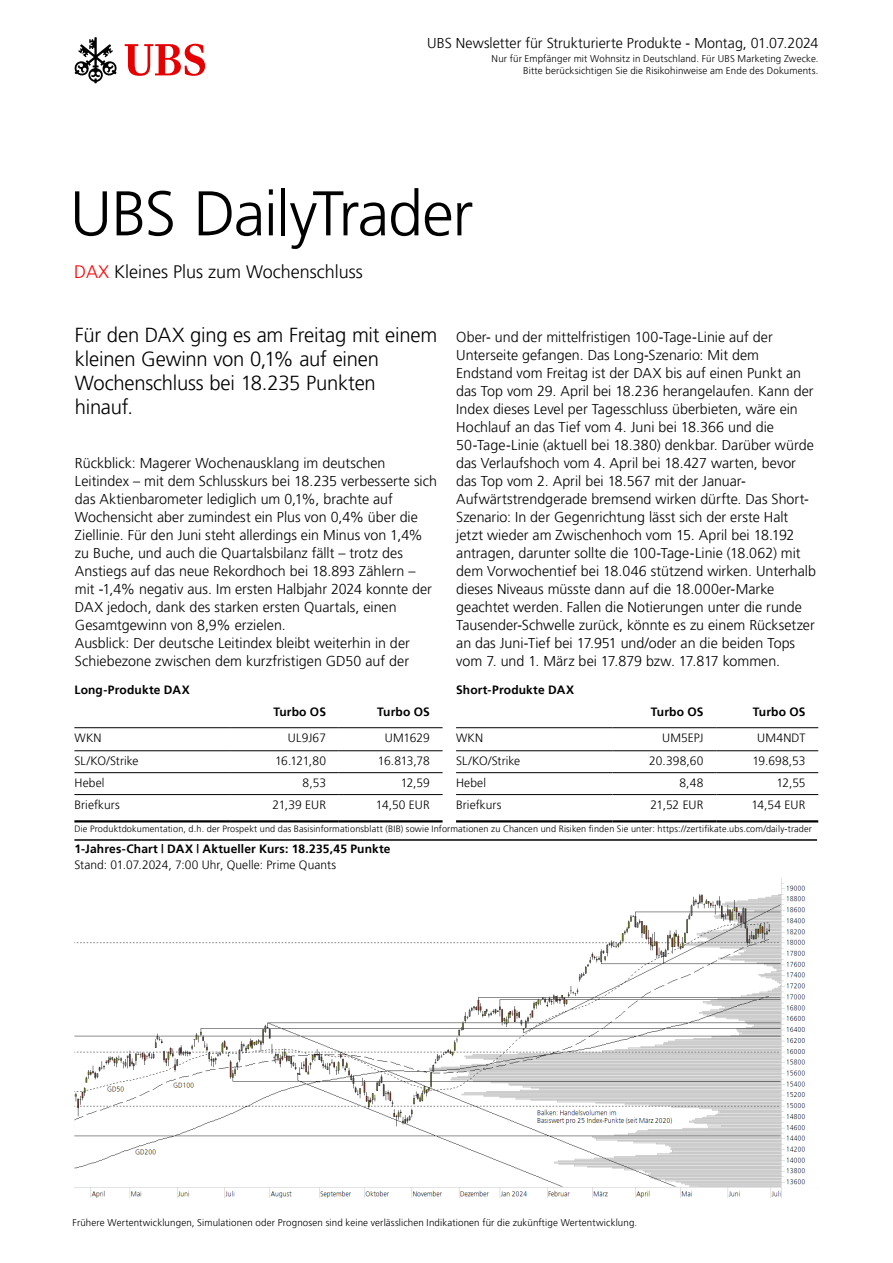
<style>
.page{position:relative;width:893px;height:1263px;background:#fff}
.page>*{position:absolute;margin:0;border:0;box-sizing:border-box;transform-origin:0 0}
.t1{font:300 63px "Frutiger 45";letter-spacing:-.025em;color:#000}
.t2{font:300 20.25px/24px "Frutiger 45";letter-spacing:-.01em;color:#000}
.t3{font:300 18px "Frutiger 45";color:#000}
.t4{font:300 14.25px/18px "Frutiger 45";color:#000}
.t5{font:300 12px "Frutiger 45";letter-spacing:.005em;color:#000}
.t6{font:300 12px "Frutiger 45";letter-spacing:.01em;color:#000}
.t7{font:300 9.75px/12px "Frutiger 45";letter-spacing:.015em;color:#000;text-align:right}
.t8{font:300 9.15px "Frutiger 45";letter-spacing:.015em;color:#000}
.s1{color:#f00}
</style>
<div class="page">
<svg style="left:125px;top:44px;width:80px;height:32px"></svg>
<svg style="left:74px;top:37px;width:43px;height:46px"></svg>
<img style="left:74px;top:878px;width:732px;height:319px">
<hr style="left:231px;top:750px;width:108px;height:1px;background:#000">
<hr style="left:74px;top:727px;width:157px;height:1px;background:#000">
<hr style="left:231px;top:727px;width:108px;height:1px;background:#000">
<hr style="left:339px;top:727px;width:104px;height:1px;background:#000">
<hr style="left:74px;top:750px;width:157px;height:1px;background:#000">
<hr style="left:339px;top:750px;width:104px;height:1px;background:#000">
<hr style="left:74px;top:772px;width:157px;height:1px;background:#000">
<hr style="left:231px;top:772px;width:108px;height:1px;background:#000">
<hr style="left:339px;top:772px;width:104px;height:1px;background:#000">
<hr style="left:74px;top:794px;width:157px;height:1px;background:#000">
<hr style="left:231px;top:794px;width:108px;height:1px;background:#000">
<hr style="left:339px;top:794px;width:104px;height:1px;background:#000">
<hr style="left:74px;top:820px;width:157px;height:2px;background:#000">
<hr style="left:231px;top:820px;width:108px;height:2px;background:#000">
<hr style="left:339px;top:820px;width:104px;height:2px;background:#000">
<hr style="left:716px;top:750px;width:102px;height:1px;background:#000">
<hr style="left:456px;top:727px;width:156px;height:1px;background:#000">
<hr style="left:612px;top:727px;width:104px;height:1px;background:#000">
<hr style="left:716px;top:727px;width:102px;height:1px;background:#000">
<hr style="left:456px;top:750px;width:156px;height:1px;background:#000">
<hr style="left:612px;top:750px;width:104px;height:1px;background:#000">
<hr style="left:456px;top:772px;width:156px;height:1px;background:#000">
<hr style="left:612px;top:772px;width:104px;height:1px;background:#000">
<hr style="left:716px;top:772px;width:102px;height:1px;background:#000">
<hr style="left:456px;top:794px;width:156px;height:1px;background:#000">
<hr style="left:612px;top:794px;width:104px;height:1px;background:#000">
<hr style="left:716px;top:794px;width:102px;height:1px;background:#000">
<hr style="left:456px;top:820px;width:156px;height:2px;background:#000">
<hr style="left:612px;top:820px;width:104px;height:2px;background:#000">
<hr style="left:716px;top:820px;width:102px;height:2px;background:#000">
<hr style="left:74px;top:839px;width:743px;height:2px;background:#000">
<p class="t4" style="left:427px;top:34px;width:393px">UBS Newsletter für Strukturierte Produkte - Montag, 01.07.2024</p>
<p class="t7" style="left:492px;top:53px;width:328px">Nur für Empfänger mit Wohnsitz in Deutschland. Für UBS Marketing Zwecke.<br>Bitte berücksichtigen Sie die Risikohinweise am Ende des Dokuments.</p>
<h1 class="t1" style="left:70px;top:177px;width:405px">UBS DailyTrader</h1>
<p class="t3" style="left:74px;top:261px;width:290px"><span class="s1">DAX</span> Kleines Plus zum Wochenschluss</p>
<h2 class="t2" style="left:75px;top:323px;width:364px">Für den DAX ging es am Freitag mit einem kleinen Gewinn von 0,1% auf einen<br>Wochenschluss bei 18.235 Punkten hinauf.</h2>
<p class="t4" style="left:75px;top:454px;width:363px">Rückblick: Magerer Wochenausklang im deutschen Leitindex – mit dem Schlusskurs bei 18.235 verbesserte sich das Aktienbarometer lediglich um 0,1%, brachte auf Wochensicht aber zumindest ein Plus von 0,4% über die Ziellinie. Für den Juni steht allerdings ein Minus von 1,4% zu Buche, und auch die Quartalsbilanz fällt – trotz des Anstiegs auf das neue Rekordhoch bei 18.893 Zählern – mit -1,4% negativ aus. Im ersten Halbjahr 2024 konnte der DAX jedoch, dank des starken ersten Quartals, einen Gesamtgewinn von 8,9% erzielen.<br>Ausblick: Der deutsche Leitindex bleibt weiterhin in der Schiebezone zwischen dem kurzfristigen GD50 auf der</p>
<p class="t4" style="left:456px;top:328px;width:361px">Ober- und der mittelfristigen 100-Tage-Linie auf der Unterseite gefangen. Das Long-Szenario: Mit dem Endstand vom Freitag ist der DAX bis auf einen Punkt an das Top vom 29. April bei 18.236 herangelaufen. Kann der Index dieses Level per Tagesschluss überbieten, wäre ein Hochlauf an das Tief vom 4. Juni bei 18.366 und die 50-Tage-Linie (aktuell bei 18.380) denkbar. Darüber würde das Verlaufshoch vom 4. April bei 18.427 warten, bevor das Top vom 2. April bei 18.567 mit der Januar-Aufwärtstrendgerade bremsend wirken dürfte. Das Short-Szenario: In der Gegenrichtung lässt sich der erste Halt jetzt wieder am Zwischenhoch vom 15. April bei 18.192 antragen, darunter sollte die 100-Tage-Linie (18.062) mit dem Vorwochentief bei 18.046 stützend wirken. Unterhalb dieses Niveaus müsste dann auf die 18.000er-Marke geachtet werden. Fallen die Notierungen unter die runde Tausender-Schwelle zurück, könnte es zu einem Rücksetzer an das Juni-Tief bei 17.951 und/oder an die beiden Tops vom 7. und 1. März bei 17.879 bzw. 17.817 kommen.</p>
<p class="t6" style="left:74px;top:682px;width:117px">Long-Produkte DAX</p>
<p class="t6" style="left:456px;top:682px;width:119px">Short-Produkte DAX</p>
<p class="t6" style="left:273px;top:705px;width:54px">Turbo OS</p>
<p class="t6" style="left:377px;top:705px;width:54px">Turbo OS</p>
<p class="t6" style="left:651px;top:705px;width:54px">Turbo OS</p>
<p class="t6" style="left:753px;top:705px;width:54px">Turbo OS</p>
<p class="t5" style="left:74px;top:731px;width:29px">WKN</p>
<p class="t5" style="left:288px;top:731px;width:40px">UL9J67</p>
<p class="t5" style="left:385px;top:731px;width:46px">UM1629</p>
<p class="t5" style="left:74px;top:754px;width:66px">SL/KO/Strike</p>
<p class="t5" style="left:275px;top:754px;width:53px">16.121,80</p>
<p class="t5" style="left:378px;top:754px;width:53px">16.813,78</p>
<p class="t5" style="left:74px;top:776px;width:32px">Hebel</p>
<p class="t5" style="left:303px;top:776px;width:25px">8,53</p>
<p class="t5" style="left:401px;top:776px;width:31px">12,59</p>
<p class="t5" style="left:74px;top:798px;width:47px">Briefkurs</p>
<p class="t5" style="left:273px;top:798px;width:55px">21,39 EUR</p>
<p class="t5" style="left:376px;top:798px;width:56px">14,50 EUR</p>
<p class="t5" style="left:456px;top:731px;width:29px">WKN</p>
<p class="t5" style="left:662px;top:731px;width:43px">UM5EPJ</p>
<p class="t5" style="left:757px;top:731px;width:50px">UM4NDT</p>
<p class="t5" style="left:456px;top:754px;width:66px">SL/KO/Strike</p>
<p class="t5" style="left:649px;top:754px;width:56px">20.398,60</p>
<p class="t5" style="left:752px;top:754px;width:55px">19.698,53</p>
<p class="t5" style="left:456px;top:776px;width:32px">Hebel</p>
<p class="t5" style="left:679px;top:776px;width:26px">8,48</p>
<p class="t5" style="left:776px;top:776px;width:31px">12,55</p>
<p class="t5" style="left:456px;top:798px;width:47px">Briefkurs</p>
<p class="t5" style="left:650px;top:798px;width:55px">21,52 EUR</p>
<p class="t5" style="left:751px;top:798px;width:56px">14,54 EUR</p>
<p class="t8" style="left:74px;top:823px;width:739px">Die Produktdokumentation, d.h. der Prospekt und das Basisinformationsblatt (BIB) sowie Informationen zu Chancen und Risiken finden Sie unter: https://zertifikate.ubs.com/daily-trader</p>
<p class="t6" style="left:74px;top:842px;width:318px">1-Jahres-Chart | DAX | Aktueller Kurs: 18.235,45 Punkte</p>
<p class="t5" style="left:74px;top:858px;width:263px">Stand: 01.07.2024, 7:00 Uhr, Quelle: Prime Quants</p>
<p class="t7" style="left:73px;top:1216px;width:566px">Frühere Wertentwicklungen, Simulationen oder Prognosen sind keine verlässlichen Indikationen für die zukünftige Wertentwicklung.</p>
</div>
